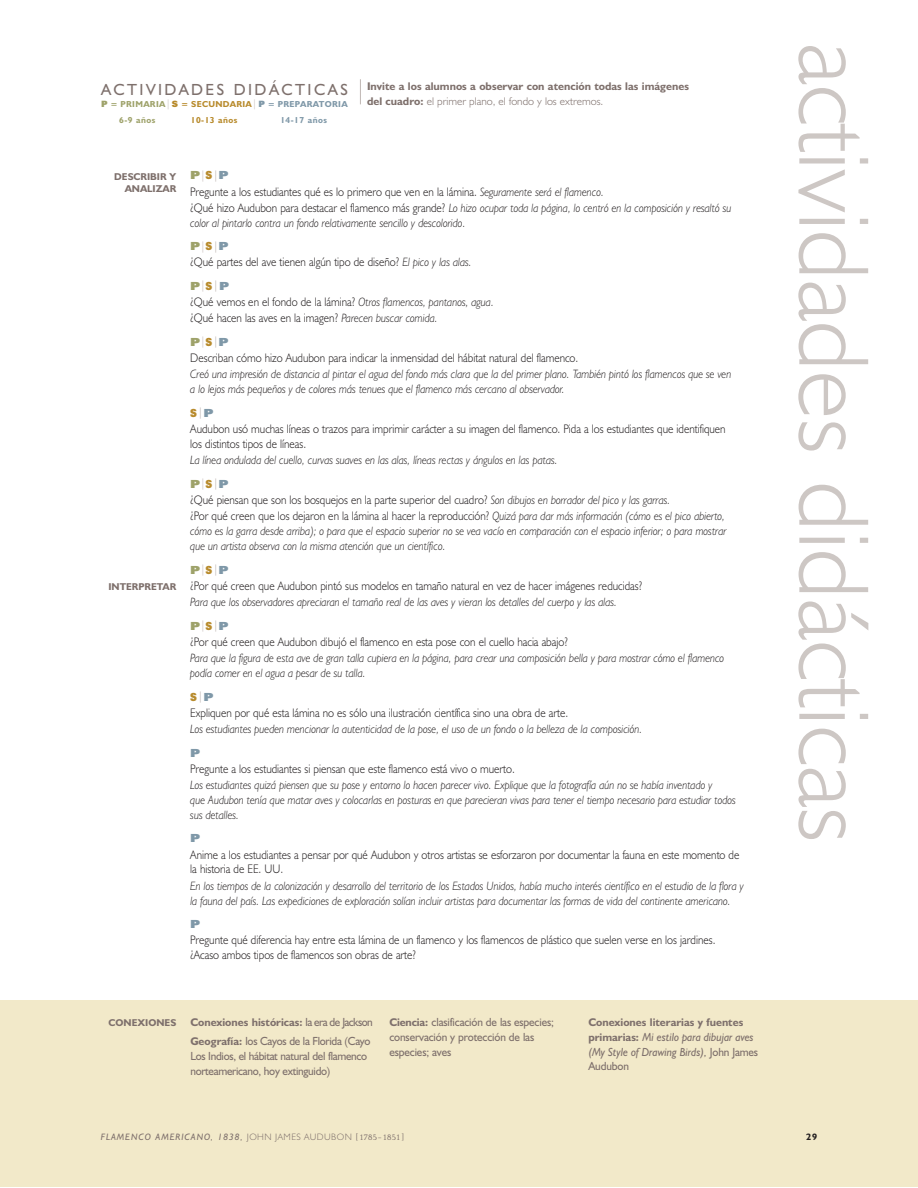
<style>
.page{position:relative;width:918px;height:1188px;background:#fff}
.page>*{position:absolute;margin:0;border:0;box-sizing:border-box;transform-origin:0 0}
.t1{font:300 100.8px "Humanist 521 BT";color:#cdc7c4}
.t2{font:16.2px "Humanist 521 BT";letter-spacing:.15em;color:#7e706c}
.t3{font:300 12.45px/15px "Humanist 521 BT";color:#231f20;scale:.9 1}
.t4{font:italic 300 12.15px/15px "Humanist 521 BT";color:#231f20;scale:.9 1}
.t5{font:11.85px "Humanist 521 BT";letter-spacing:-.025em;color:#7e706c;scale:.95 1}
.t6{font:italic 11.85px "Humanist 521 BT";letter-spacing:-.01em;color:#7e706c;scale:.95 1}
.t7{font:700 11.25px "Humanist 521 BT";color:#7e706c}
.t8{font:300 11.25px "Humanist 521 BT";color:#7e706c}
.t9{font:900 11.25px "Zurich BT";color:#9ea26a;scale:1.2 1}
.t10{font:900 11.25px "Zurich BT";color:#b88b2d;scale:.85 1}
.t11{font:900 11.25px "Zurich BT";color:#7f98a8;scale:1.2 1}
.t12{font:700 9.9px "Humanist 521 BT";color:#7e706c}
.t13{font:italic 9.3px "Humanist 521 BT";letter-spacing:.1em;color:#7e706c}
.t14{font:700 9.3px "Humanist 521 BT";color:#231f20}
.t15{font:700 8.7px "Humanist 521 BT";letter-spacing:.04em;color:#7f98a8}
.t16{font:700 8.7px "Humanist 521 BT";letter-spacing:.055em;color:#b88b2d}
.t17{font:700 8.7px "Humanist 521 BT";color:#9ea26a}
.s1{font-family:"Zurich BT";font-weight:900;color:#9ea26a}
.s2{color:#9ea26a}
.s3{font-weight:300;font-style:italic;font-size:9.9px;color:#c0b8b5}
.s4{font-family:"Zurich BT";font-weight:900;color:#b88b2d}
.s5{color:#b88b2d}
.s6{font-family:"Zurich BT";font-weight:900}
.s7{font-weight:700}
.s8{font-family:"Humanist 521 BT";font-weight:300;color:#c0b8b5}
.s9{font-family:"Humanist 521 BT";font-weight:300;font-style:italic;color:#c0b8b5}
.s10{color:#7f98a8}
.s11{font-style:italic;font-size:12.15px}
.s12{font-style:normal;font-size:12.45px}
.s13{font-weight:700;font-size:9.9px;color:#7e706c}
.s14{font-weight:400;font-size:11.85px}
.s15{font-weight:700;font-size:11.25px}
.s16{font-weight:700;font-style:normal;font-size:11.25px}
.s17{font-style:normal}
.s18{font-weight:300;font-style:normal}
.s19{font-family:"Dyadis ITC";font-style:normal}
</style>
<div class="page">
<div style="left:0;top:1001px;width:918px;height:186px;background:#f2e9c9"></div>
<svg style="left:360px;top:79px;width:1px;height:25px"></svg>
<p class="t2" style="left:101px;top:84px;width:248px">ACTIVIDADES DIDÁCTICAS</p>
<p class="t7" style="left:367px;top:82px;width:323px">Invite a los alumnos a observar con atención todas las imágenes</p>
<p class="t15" style="left:101px;top:101px;width:248px"><span class="s1">P</span> <span class="s2">= PRIMARIA</span><span class="s3">|</span> <span class="s4">S</span> <span class="s5">= SECUNDARIA</span><span class="s3">|</span> <span class="s6">P</span> = PREPARATORIA</p>
<p class="t8" style="left:367px;top:97px;width:238px"><span class="s7">del cuadro:</span> el primer plano, el fondo y los extremos.</p>
<p class="t17" style="left:119px;top:118px;width:38px">6-9 años</p>
<p class="t16" style="left:191px;top:118px;width:48px">10-13 años</p>
<p class="t15" style="left:280px;top:118px;width:48px">14-17 años</p>
<p class="t12" style="left:114px;top:173px;width:63px">DESCRIBIR Y</p>
<p class="t9" style="left:190px;top:169px;width:33px">P<span class="s8">|</span><span class="s5">S</span><span class="s9">|</span><span class="s10">P</span></p>
<p class="t12" style="left:125px;top:186px;width:53px">ANALIZAR</p>
<p class="t3" style="left:190px;top:185px;width:461px">Pregunte a los estudiantes qué es lo primero que ven en la lámina. <span class="s11">Seguramente será el flamenco.</span></p>
<p class="t4" style="left:190px;top:201px;width:603px"><span class="s12">¿Qué hizo Audubon para destacar el flamenco más grande?</span> Lo hizo ocupar toda la página, lo centró en la composición y resaltó su color al pintarlo contra un fondo relativamente sencillo y descolorido.</p>
<p class="t9" style="left:190px;top:239px;width:33px">P<span class="s8">|</span><span class="s5">S</span><span class="s9">|</span><span class="s10">P</span></p>
<p class="t3" style="left:190px;top:256px;width:314px">¿Qué partes del ave tienen algún tipo de diseño? <span class="s11">El pico y las alas.</span></p>
<p class="t9" style="left:190px;top:279px;width:34px">P<span class="s8">|</span><span class="s5">S</span><span class="s9">|</span><span class="s10">P</span></p>
<p class="t3" style="left:190px;top:295px;width:339px;line-height:16.2px">¿Qué vemos en el fondo de la lámina? <span class="s11">Otros flamencos, pantanos, agua. </span>¿Qué hacen las aves en la imagen? <span class="s11">Parecen buscar comida.</span></p>
<p class="t9" style="left:190px;top:335px;width:33px">P<span class="s8">|</span><span class="s5">S</span><span class="s9">|</span><span class="s10">P</span></p>
<p class="t3" style="left:190px;top:352px;width:433px">Describan cómo hizo Audubon para indicar la inmensidad del hábitat natural del flamenco.</p>
<p class="t4" style="left:190px;top:368px;width:603px">Creó una impresión de distancia al pintar el agua del fondo más clara que la del primer plano. También pintó los flamencos que se ven a lo lejos más pequeños y de colores más tenues que el flamenco más cercano al observador.</p>
<p class="t10" style="left:190px;top:406px;width:29px">S<span class="s9">|</span><span class="s10">P</span></p>
<p class="t3" style="left:190px;top:423px;width:596px">Audubon usó muchas líneas o trazos para imprimir carácter a su imagen del flamenco. Pida a los estudiantes que identifiquen los distintos tipos de líneas.</p>
<p class="t4" style="left:190px;top:454px;width:410px">La línea ondulada del cuello, curvas suaves en las alas, líneas rectas y ángulos en las patas.</p>
<p class="t9" style="left:190px;top:477px;width:33px">P<span class="s8">|</span><span class="s5">S</span><span class="s9">|</span><span class="s10">P</span></p>
<p class="t3" style="left:190px;top:493px;width:596px;line-height:16.2px">¿Qué piensan que son los bosquejos en la parte superior del cuadro? <span class="s11">Son dibujos en borrador del pico y las garras.<br></span>¿Por qué creen que los dejaron en la lámina al hacer la reproducción? <span class="s11">Quizá para dar más información (cómo es el pico abierto,</span></p>
<p class="t4" style="left:190px;top:525px;width:597px">cómo es la garra desde arriba); o para que el espacio superior no se vea vacío en comparación con el espacio inferior; o para mostrar que un artista observa con la misma atención que un científico.</p>
<p class="t9" style="left:190px;top:563px;width:33px">P<span class="s8">|</span><span class="s5">S</span><span class="s9">|</span><span class="s10">P</span></p>
<p class="t3" style="left:108px;top:580px;width:595px"><span class="s13">INTERPRETAR</span> ¿Por qué creen que Audubon pintó sus modelos en tamaño natural en vez de hacer imágenes reducidas?</p>
<p class="t4" style="left:190px;top:596px;width:476px">Para que los observadores apreciaran el tamaño real de las aves y vieran los detalles del cuerpo y las alas.</p>
<p class="t9" style="left:190px;top:619px;width:33px">P<span class="s8">|</span><span class="s5">S</span><span class="s9">|</span><span class="s10">P</span></p>
<p class="t3" style="left:190px;top:635px;width:421px">¿Por qué creen que Audubon dibujó el flamenco en esta pose con el cuello hacia abajo?</p>
<p class="t4" style="left:190px;top:652px;width:595px">Para que la figura de esta ave de gran talla cupiera en la página, para crear una composición bella y para mostrar cómo el flamenco podía comer en el agua a pesar de su talla.</p>
<p class="t10" style="left:190px;top:690px;width:29px">S<span class="s9">|</span><span class="s10">P</span></p>
<p class="t3" style="left:190px;top:706px;width:421px">Expliquen por qué esta lámina no es sólo una ilustración científica sino una obra de arte.</p>
<p class="t4" style="left:190px;top:723px;width:504px">Los estudiantes pueden mencionar la autenticidad de la pose, el uso de un fondo o la belleza de la composición.</p>
<p class="t11" style="left:190px;top:746px;width:10px">P</p>
<p class="t3" style="left:190px;top:762px;width:362px">Pregunte a los estudiantes si piensan que este flamenco está vivo o muerto.</p>
<p class="t4" style="left:190px;top:779px;width:608px">Los estudiantes quizá piensen que su pose y entorno lo hacen parecer vivo. Explique que la fotografía aún no se había inventado y<br>que Audubon tenía que matar aves y colocarlas en posturas en que parecieran vivas para tener el tiempo necesario para estudiar todos sus detalles.</p>
<p class="t11" style="left:190px;top:832px;width:10px">P</p>
<p class="t3" style="left:190px;top:848px;width:612px">Anime a los estudiantes a pensar por qué Audubon y otros artistas se esforzaron por documentar la fauna en este momento de la historia de EE. UU.</p>
<p class="t4" style="left:190px;top:879px;width:617px">En los tiempos de la colonización y desarrollo del territorio de los Estados Unidos, había mucho interés científico en el estudio de la flora y la fauna del país. Las expediciones de exploración solían incluir artistas para documentar las formas de vida del continente americano.</p>
<p class="t11" style="left:190px;top:917px;width:10px">P</p>
<p class="t3" style="left:190px;top:934px;width:585px">Pregunte qué diferencia hay entre esta lámina de un flamenco y los flamencos de plástico que suelen verse en los jardines. ¿Acaso ambos tipos de flamencos son obras de arte?</p>
<p class="t12" style="left:109px;top:1019px;width:69px">CONEXIONES</p>
<p class="t7" style="left:190px;top:1019px;width:184px">Conexiones históricas: <span class="s14">la era de Jackson</span></p>
<p class="t5" style="left:389px;top:1018px;width:175px"><span class="s15">Ciencia:</span> clasificación de las especies;</p>
<p class="t7" style="left:588px;top:1018px;width:156px">Conexiones literarias y fuentes</p>
<p class="t5" style="left:389px;top:1033px;width:154px">conservación y protección de las</p>
<p class="t6" style="left:588px;top:1033px;width:176px"><span class="s16">primarias:</span> Mi estilo para dibujar aves</p>
<p class="t5" style="left:190px;top:1037px;width:191px"><span class="s15">Geografía:</span> los Cayos de la Florida (Cayo</p>
<p class="t5" style="left:389px;top:1048px;width:67px">especies; aves</p>
<p class="t6" style="left:588px;top:1047px;width:180px">(My Style of Drawing Birds), <span class="s17">John James</span></p>
<p class="t5" style="left:190px;top:1052px;width:188px">Los Indios, el hábitat natural del flamenco</p>
<p class="t5" style="left:588px;top:1062px;width:44px">Audubon</p>
<p class="t5" style="left:190px;top:1067px;width:149px">norteamericano, hoy extinguido)</p>
<p class="t1" style="left:868px;top:43px;width:801px;rotate:90deg">actividades didácticas</p>
<p class="t13" style="left:101px;top:1134px;width:305px">FLAMENCO AMERICANO, 1838, <span class="s18">JOHN JAMES AUDUBON</span> <span class="s19">[1785–1851]</span></p>
<p class="t14" style="left:806px;top:1134px;width:13px">29</p>
</div>
